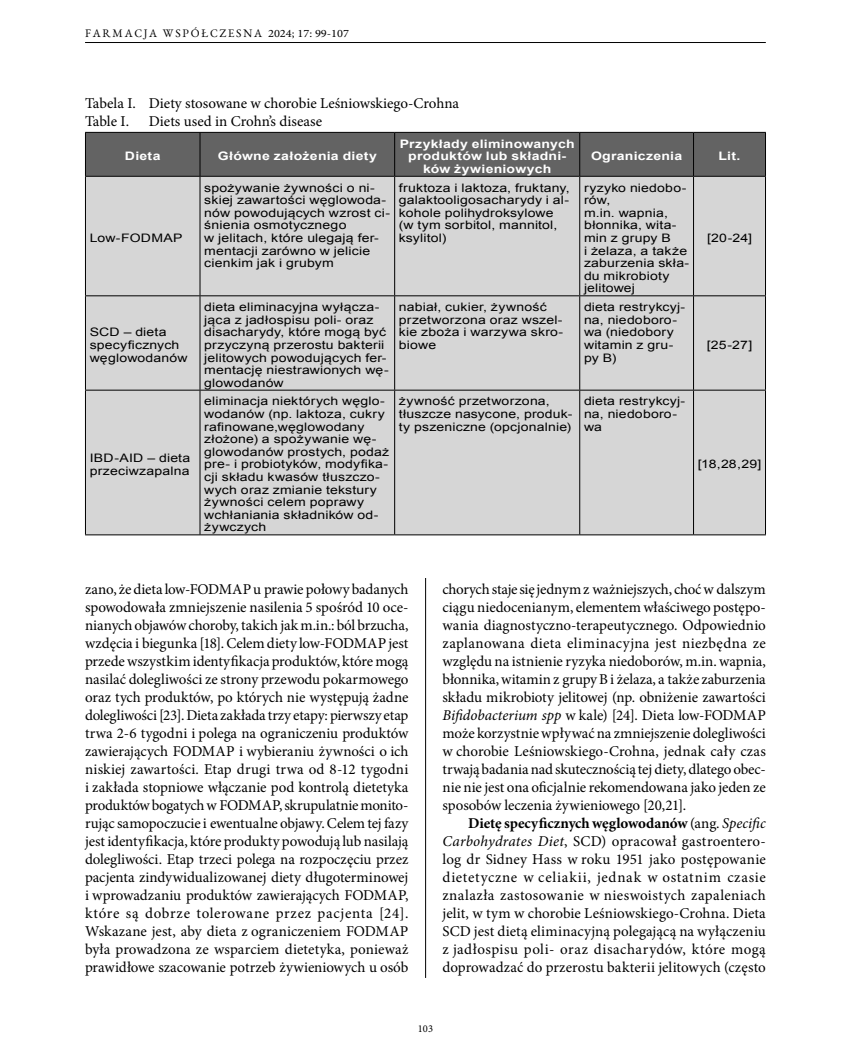
<style>
.page{position:relative;width:851px;height:1063px;background:#fff}
.page>*{position:absolute;margin:0;border:0;box-sizing:border-box;transform-origin:0 0}
.t1{font:15px/18px "Minion Pro";color:#000;text-align:justify}
.t2{font:11.7px/12.6px "Arial";letter-spacing:.015em;color:#000;scale:1.2 1}
.t3{font:700 11.7px/12.6px "Arial";letter-spacing:.02em;color:#fff;text-align:center;scale:1.2 1}
.t4{font:11.55px "EB Garamond";letter-spacing:.16em;color:#000}
.t5{font:10.5px "Minion Pro";color:#000}
.s1{font-family:"Minion Pro";font-size:11.25px}
.s2{font-style:italic}
.s3{font-weight:700}
</style>
<div class="page">
<hr style="left:425px;top:85px;width:1px;height:893px;background:#000">
<hr style="left:85px;top:42px;width:680px;height:1px;background:#000">
<div style="left:85px;top:85px;width:680px;height:492px;background:#fff"></div>
<div style="left:86px;top:133px;width:679px;height:43px;background:#636363"></div>
<div style="left:86px;top:177px;width:679px;height:357px;background:#d6d6d6"></div>
<hr style="left:85px;top:132px;width:115px;height:1px;background:#000">
<hr style="left:85px;top:133px;width:1px;height:43px;background:#000">
<hr style="left:200px;top:132px;width:194px;height:1px;background:#000">
<hr style="left:199px;top:133px;width:1px;height:43px;background:#000">
<hr style="left:394px;top:132px;width:185px;height:1px;background:#000">
<hr style="left:394px;top:133px;width:1px;height:43px;background:#000">
<hr style="left:579px;top:132px;width:114px;height:1px;background:#000">
<hr style="left:579px;top:133px;width:1px;height:43px;background:#000">
<hr style="left:693px;top:132px;width:72px;height:1px;background:#000">
<hr style="left:693px;top:133px;width:1px;height:43px;background:#000">
<hr style="left:765px;top:133px;width:1px;height:43px;background:#000">
<hr style="left:85px;top:176px;width:115px;height:1px;background:#000">
<hr style="left:85px;top:177px;width:1px;height:118px;background:#000">
<hr style="left:200px;top:176px;width:194px;height:1px;background:#000">
<hr style="left:199px;top:177px;width:1px;height:118px;background:#000">
<hr style="left:394px;top:176px;width:185px;height:1px;background:#000">
<hr style="left:394px;top:177px;width:1px;height:118px;background:#000">
<hr style="left:579px;top:176px;width:114px;height:1px;background:#000">
<hr style="left:579px;top:177px;width:1px;height:118px;background:#000">
<hr style="left:693px;top:176px;width:72px;height:1px;background:#000">
<hr style="left:693px;top:177px;width:1px;height:118px;background:#000">
<hr style="left:765px;top:177px;width:1px;height:118px;background:#000">
<hr style="left:85px;top:295px;width:115px;height:1px;background:#000">
<hr style="left:85px;top:296px;width:1px;height:94px;background:#000">
<hr style="left:200px;top:295px;width:194px;height:1px;background:#000">
<hr style="left:199px;top:296px;width:1px;height:94px;background:#000">
<hr style="left:394px;top:295px;width:185px;height:1px;background:#000">
<hr style="left:394px;top:296px;width:1px;height:94px;background:#000">
<hr style="left:579px;top:295px;width:114px;height:1px;background:#000">
<hr style="left:579px;top:296px;width:1px;height:94px;background:#000">
<hr style="left:693px;top:295px;width:72px;height:1px;background:#000">
<hr style="left:693px;top:296px;width:1px;height:94px;background:#000">
<hr style="left:765px;top:296px;width:1px;height:94px;background:#000">
<hr style="left:85px;top:390px;width:115px;height:1px;background:#000">
<hr style="left:85px;top:391px;width:1px;height:143px;background:#000">
<hr style="left:200px;top:390px;width:194px;height:1px;background:#000">
<hr style="left:199px;top:391px;width:1px;height:143px;background:#000">
<hr style="left:394px;top:390px;width:185px;height:1px;background:#000">
<hr style="left:394px;top:391px;width:1px;height:143px;background:#000">
<hr style="left:579px;top:390px;width:114px;height:1px;background:#000">
<hr style="left:579px;top:391px;width:1px;height:143px;background:#000">
<hr style="left:693px;top:390px;width:72px;height:1px;background:#000">
<hr style="left:693px;top:391px;width:1px;height:143px;background:#000">
<hr style="left:765px;top:391px;width:1px;height:143px;background:#000">
<hr style="left:85px;top:534px;width:115px;height:1px;background:#000">
<hr style="left:200px;top:534px;width:194px;height:1px;background:#000">
<hr style="left:394px;top:534px;width:185px;height:1px;background:#000">
<hr style="left:579px;top:534px;width:114px;height:1px;background:#000">
<hr style="left:693px;top:534px;width:72px;height:1px;background:#000">
<p class="t4" style="left:85px;top:24px;width:265px">FARMACJA WSPÓŁCZESNA <span class="s1">2024; 17: 99-107</span></p>
<p class="t1" style="left:85px;top:94px;width:375px">Tabela I. Diety stosowane w chorobie Leśniowskiego-Crohna<br>Table I.</p>
<p class="t1" style="left:149px;top:112px;width:175px">Diets used in Crohn’s disease</p>
<p class="t3" style="left:125px;top:150px;width:31px">Dieta</p>
<p class="t3" style="left:218px;top:150px;width:134px">Główne założenia diety</p>
<p class="t3" style="left:400px;top:138px;width:147px">Przykłady eliminowanych produktów lub składni&shy;ków żywieniowych</p>
<p class="t3" style="left:591px;top:150px;width:77px">Ograniczenia</p>
<p class="t3" style="left:718px;top:150px;width:20px">Lit.</p>
<p class="t2" style="left:90px;top:232px;width:79px">Low-FODMAP</p>
<p class="t2" style="left:90px;top:326px;width:83px">SCD – dieta specyficznych węglowodanów</p>
<p class="t2" style="left:90px;top:452px;width:85px">IBD-AID – dieta przeciwzapalna</p>
<p class="t2" style="left:204px;top:181px;width:156px">spożywanie żywności o ni&shy;skiej zawartości węglowoda&shy;nów powodujących wzrost ci&shy;śnienia osmotycznego<br>w jelitach, które ulegają fer&shy;mentacji zarówno w jelicie cienkim jak i grubym</p>
<p class="t2" style="left:399px;top:181px;width:144px">fruktoza i laktoza, fruktany, galaktooligosacharydy i al&shy;kohole polihydroksylowe (w tym sorbitol, mannitol, ksylitol)</p>
<p class="t2" style="left:584px;top:181px;width:89px">ryzyko niedobo&shy;rów,<br>m.in. wapnia, błonnika, wita&shy;min z grupy B<br>i żelaza, a także zaburzenia skła&shy;du mikrobioty jelitowej</p>
<p class="t2" style="left:204px;top:301px;width:155px">dieta eliminacyjna wyłącza&shy;jąca z jadłospisu poli- oraz disacharydy, które mogą być przyczyną przerostu bakterii jelitowych powodujących fer&shy;mentację niestrawionych wę&shy;glowodanów</p>
<p class="t2" style="left:399px;top:301px;width:138px">nabiał, cukier, żywność przetworzona oraz wszel&shy;kie zboża i warzywa skro&shy;biowe</p>
<p class="t2" style="left:584px;top:301px;width:86px">dieta restrykcyj&shy;na, niedoboro&shy;wa (niedobory witamin z gru&shy;py B)</p>
<p class="t2" style="left:204px;top:395px;width:156px">eliminacja niektórych węglo&shy;wodanów (np. laktoza, cukry rafinowane,węglowodany złożone) a spożywanie wę&shy;glowodanów prostych, podaż pre- i probiotyków, modyfika&shy;cji składu kwasów tłuszczo&shy;wych oraz zmianie tekstury żywności celem poprawy wchłaniania składników od&shy;żywczych</p>
<p class="t2" style="left:399px;top:395px;width:146px">żywność przetworzona, tłuszcze nasycone, produk&shy;ty pszeniczne (opcjonalnie)</p>
<p class="t2" style="left:584px;top:395px;width:86px">dieta restrykcyj&shy;na, niedoboro&shy;wa</p>
<p class="t2" style="left:707px;top:232px;width:39px">[20-24]</p>
<p class="t2" style="left:706px;top:339px;width:39px">[25-27]</p>
<p class="t2" style="left:697px;top:458px;width:54px">[18,28,29]</p>
<p class="t1" style="left:85px;top:580px;width:325px">zano, że dieta low-FODMAP u prawie połowy badanych spowodowała zmniejszenie nasilenia 5 spośród 10 oce&shy;nianych objawów choroby, takich jak m.in.: ból brzucha, wzdęcia i biegunka [18]. Celem diety low-FODMAP jest przede wszystkim identyfikacja produktów, które mogą nasilać dolegliwości ze strony przewodu pokarmowego oraz tych produktów, po których nie występują żadne dolegliwości [23]. Dieta zakłada trzy etapy: pierwszy etap trwa 2-6 tygodni i polega na ograniczeniu produktów zawierających FODMAP i wybieraniu żywności o ich niskiej zawartości. Etap drugi trwa od 8-12 tygodni i zakłada stopniowe włączanie pod kontrolą dietetyka produktów bogatych w FODMAP, skrupulatnie monito&shy;rując samopoczucie i ewentualne objawy. Celem tej fazy jest identyfikacja, które produkty powodują lub nasilają dolegliwości. Etap trzeci polega na rozpoczęciu przez pacjenta zindywidualizowanej diety długoterminowej i wprowadzaniu produktów zawierających FODMAP, które są dobrze tolerowane przez pacjenta [24].<br>Wskazane jest, aby dieta z ograniczeniem FODMAP była prowadzona ze wsparciem dietetyka, ponieważ prawidłowe szacowanie potrzeb żywieniowych u osób</p>
<p class="t1" style="left:442px;top:580px;width:325px">chorych staje się jednym z ważniejszych, choć w dalszym ciągu niedocenianym, elementem właściwego postępo&shy;wania diagnostyczno-terapeutycznego. Odpowiednio zaplanowana dieta eliminacyjna jest niezbędna ze względu na istnienie ryzyka niedoborów, m.in. wapnia, błonnika, witamin z grupy B i żelaza, a także zaburzenia składu mikrobioty jelitowej (np. obniżenie zawartości <span class="s2">Bifidobacterium spp</span> w kale) [24]. Dieta low-FODMAP może korzystnie wpływać na zmniejszenie dolegliwości w chorobie Leśniowskiego-Crohna, jednak cały czas trwają badania nad skutecznością tej diety, dlatego obec&shy;nie nie jest ona oficjalnie rekomendowana jako jeden ze sposobów leczenia żywieniowego [20,21].</p>
<p class="t1" style="left:442px;top:814px;width:325px;text-indent:26px"><span class="s3">Dietę specyficznych węglowodanów</span> (ang. <span class="s2">Specific Carbohydrates Diet</span>, SCD) opracował gastroentero&shy;log dr Sidney Hass w roku 1951 jako postępowanie dietetyczne w celiakii, jednak w ostatnim czasie znalazła zastosowanie w nieswoistych zapaleniach jelit, w tym w chorobie Leśniowskiego-Crohna. Dieta SCD jest dietą eliminacyjną polegającą na wyłączeniu z jadłospisu poli- oraz disacharydów, które mogą doprowadzać do przerostu bakterii jelitowych (często</p>
<p class="t5" style="left:418px;top:1022px;width:17px">103</p>
</div>
